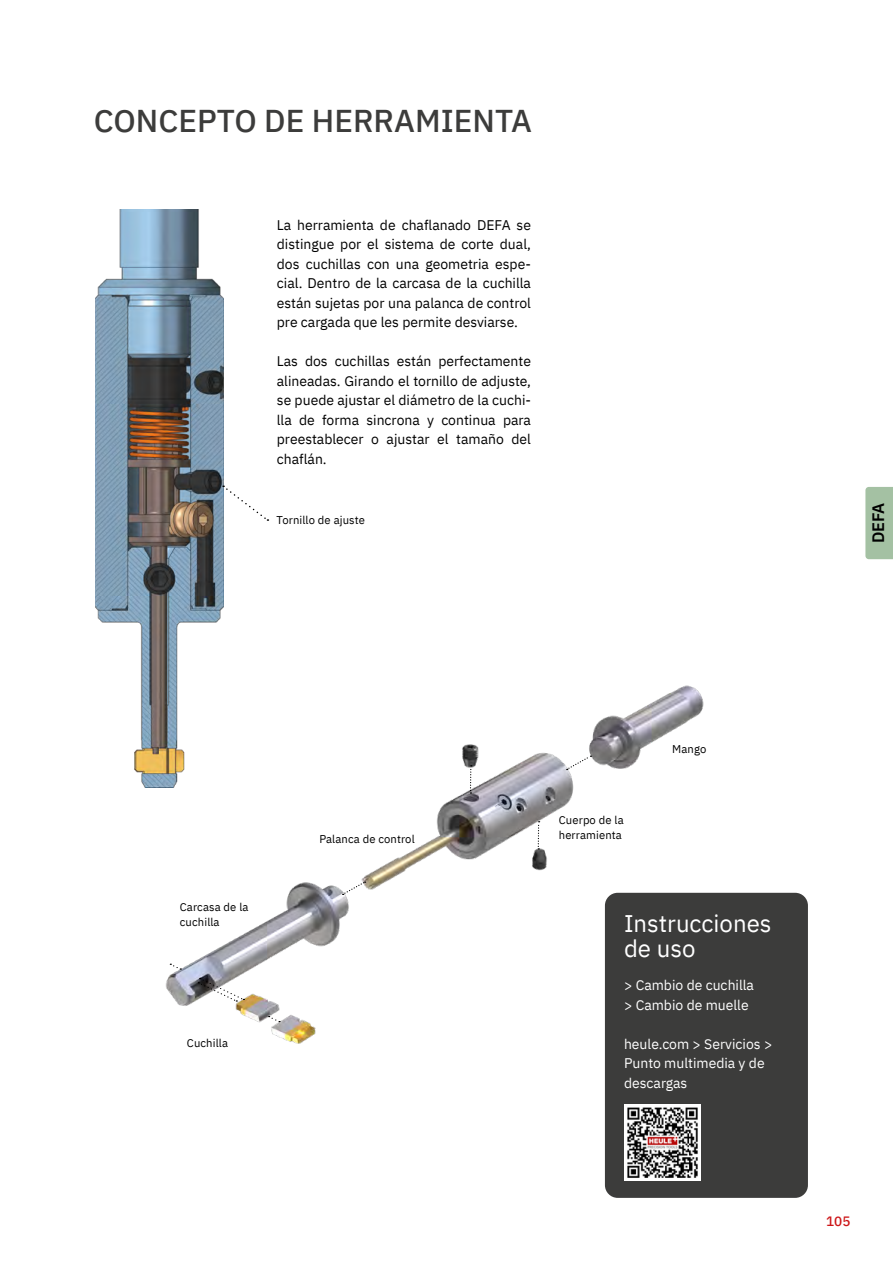
<style>
.page{position:relative;width:893px;height:1263px;background:#fff}
.page>*{position:absolute;margin:0;border:0;box-sizing:border-box;transform-origin:0 0}
.t1{font:500 31.5px "IBM Plex Sans";color:#3c3c3b}
.t2{font:24px/25.5px "IBM Plex Sans";color:#fff}
.t3{font:600 16.5px "IBM Plex Sans";color:#000}
.t4{font:13.95px/19.5px "IBM Plex Sans";color:#000;text-align:justify}
.t5{font:13.95px/19.5px "IBM Plex Sans";color:#fff}
.t6{font:500 13.5px "IBM Plex Sans";color:#cd1719}
.t7{font:11.25px/15px "IBM Plex Sans";letter-spacing:.01em;color:#000}
</style>
<div class="page">
<img style="left:95px;top:210px;width:128px;height:435px">
<img style="left:134px;top:645px;width:656px;height:434px">
<div style="left:865px;top:487px;width:28px;height:72px;background:#a4c1a3"></div>
<div style="left:605px;top:893px;width:203px;height:305px;background:#3c3c3b;border-radius:13px"></div>
<svg style="left:223px;top:485px;width:45px;height:36px"></svg>
<img style="left:624px;top:1104px;width:77px;height:77px">
<svg style="left:343px;top:881px;width:23px;height:14px"></svg>
<svg style="left:567px;top:755px;width:24px;height:15px"></svg>
<svg style="left:470px;top:765px;width:2px;height:28px"></svg>
<svg style="left:538px;top:821px;width:2px;height:28px"></svg>
<svg style="left:170px;top:964px;width:11px;height:6px"></svg>
<svg style="left:269px;top:1016px;width:11px;height:6px"></svg>
<svg style="left:198px;top:978px;width:46px;height:24px"></svg>
<h1 class="t1" style="left:94px;top:97px;width:440px">CONCEPTO DE HERRAMIENTA</h1>
<p class="t4" style="left:277px;top:214px;width:256px">La herramienta de chaflanado DEFA se distingue por el sistema de corte dual, dos cuchillas con una geometria espe&shy;cial. Dentro de la carcasa de la cuchilla están sujetas por una palanca de control pre cargada que les permite desviarse.</p>
<p class="t4" style="left:277px;top:350px;width:256px">Las dos cuchillas están perfectamente alineadas. Girando el tornillo de adjuste, se puede ajustar el diámetro de la cuchi&shy;lla de forma sincrona y continua para preestablecer o ajustar el tamaño del chaflán.</p>
<p class="t7" style="left:277px;top:512px;width:90px">Tornillo de ajuste</p>
<p class="t3" style="left:865px;top:543px;width:42px;rotate:-90deg">DEFA</p>
<p class="t7" style="left:180px;top:898px;width:70px">Carcasa de la cuchilla</p>
<p class="t7" style="left:187px;top:1035px;width:43px">Cuchilla</p>
<p class="t7" style="left:319px;top:831px;width:97px">Palanca de control</p>
<p class="t7" style="left:559px;top:811px;width:66px">Cuerpo de la herramienta</p>
<p class="t7" style="left:672px;top:740px;width:36px">Mango</p>
<h2 class="t2" style="left:624px;top:908px;width:149px">Instrucciones de uso</h2>
<p class="t5" style="left:624px;top:974px;width:132px">&gt; Cambio de cuchilla &gt; Cambio de muelle</p>
<p class="t5" style="left:624px;top:1033px;width:150px">heule.com &gt; Servicios &gt;<br>Punto multimedia y de descargas</p>
<p class="t6" style="left:826px;top:1211px;width:26px">105</p>
</div>
